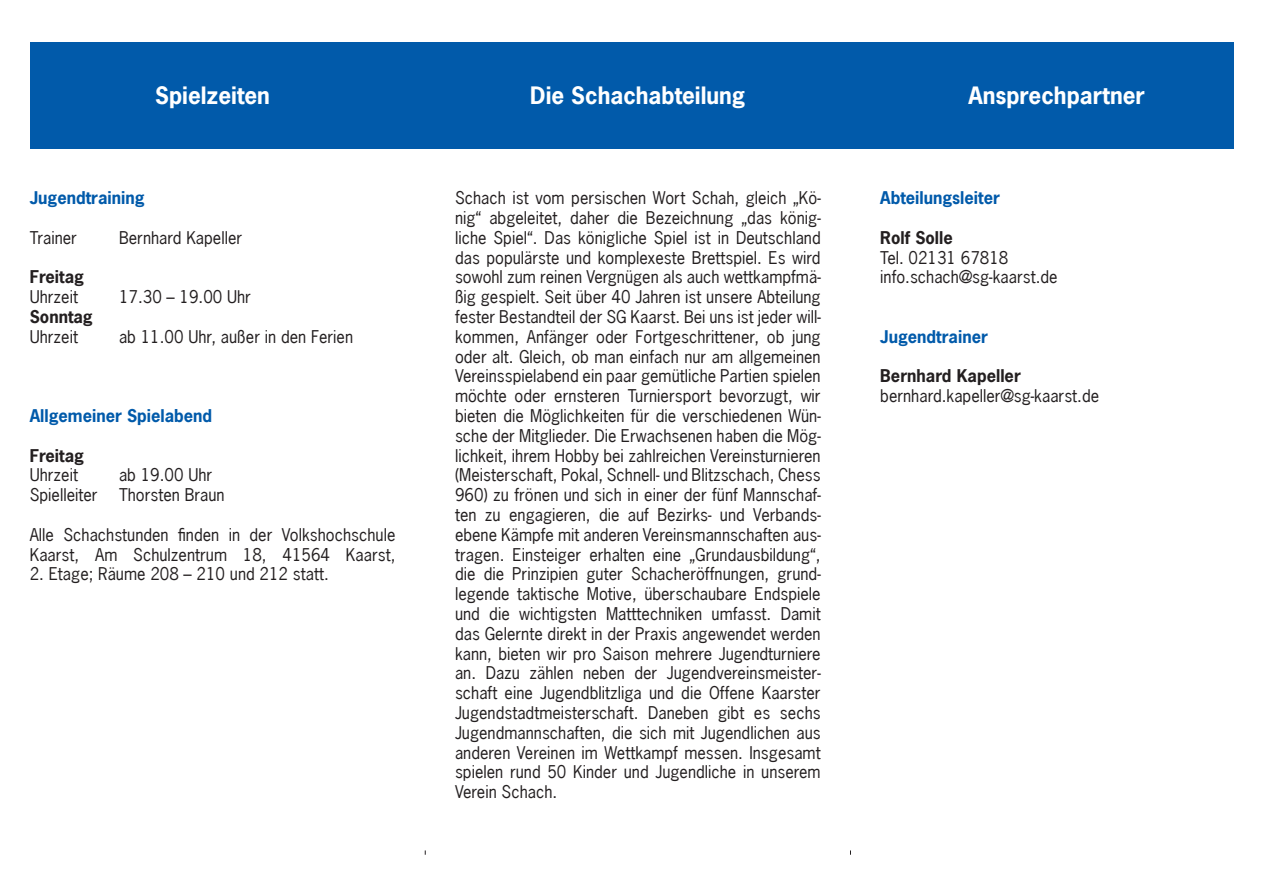
<style>
.page{position:relative;width:1263px;height:893px;background:#fff}
.page>*{position:absolute;margin:0;border:0;box-sizing:border-box;transform-origin:0 0}
.t1{font:700 22.5px "News Gothic LT";color:#fff}
.t2{font:16.5px/19.8px "News Gothic LT";color:#231f20}
.t3{font:700 16.5px "News Gothic LT";color:#015aaa}
.t4{font:700 16.5px "News Gothic LT";color:#231f20}
</style>
<div class="page">
<div style="left:30px;top:43px;width:1203px;height:106px;background:#015aaa"></div>
<p class="t1" style="left:155px;top:81px;width:116px">Spielzeiten</p>
<p class="t1" style="left:530px;top:81px;width:217px">Die Schachabteilung</p>
<p class="t1" style="left:968px;top:81px;width:178px">Ansprechpartner</p>
<p class="t3" style="left:30px;top:187px;width:116px">Jugendtraining</p>
<p class="t2" style="left:30px;top:228px;width:49px">Trainer</p>
<p class="t2" style="left:119px;top:228px;width:125px">Bernhard Kapeller</p>
<p class="t4" style="left:30px;top:266px;width:56px">Freitag</p>
<p class="t2" style="left:30px;top:287px;width:50px">Uhrzeit</p>
<p class="t2" style="left:119px;top:287px;width:133px">17.30 – 19.00 Uhr</p>
<p class="t4" style="left:30px;top:306px;width:65px">Sonntag</p>
<p class="t2" style="left:30px;top:327px;width:50px">Uhrzeit</p>
<p class="t2" style="left:119px;top:327px;width:236px">ab 11.00 Uhr, außer in den Ferien</p>
<p class="t3" style="left:30px;top:405px;width:184px">Allgemeiner Spielabend</p>
<p class="t4" style="left:30px;top:444px;width:56px">Freitag</p>
<p class="t2" style="left:30px;top:465px;width:50px">Uhrzeit</p>
<p class="t2" style="left:119px;top:465px;width:95px">ab 19.00 Uhr</p>
<p class="t2" style="left:30px;top:485px;width:69px">Spielleiter</p>
<p class="t2" style="left:119px;top:485px;width:107px">Thorsten Braun</p>
<p class="t2" style="left:30px;top:525px;width:367px">Alle Schachstunden finden in der Volkshochschule<br>Kaarst, Am Schulzentrum 18, 41564 Kaarst,</p>
<p class="t2" style="left:30px;top:564px;width:300px">2. Etage; Räume 208 – 210 und 212 statt.</p>
<p class="t2" style="left:455px;top:188px;width:367px;text-align:justify">Schach ist vom persischen Wort Schah, gleich „Kö&shy;nig“ abgeleitet, daher die Bezeichnung „das könig&shy;liche Spiel“. Das königliche Spiel ist in Deutschland das populärste und komplexeste Brettspiel. Es wird sowohl zum reinen Vergnügen als auch wettkampfmä&shy;ßig gespielt. Seit über 40 Jahren ist unsere Abteilung fester Bestandteil der SG Kaarst. Bei uns ist jeder will&shy;kommen, Anfänger oder Fortgeschrittener, ob jung oder alt. Gleich, ob man einfach nur am allgemeinen Vereinsspielabend ein paar gemütliche Partien spielen möchte oder ernsteren Turniersport bevorzugt, wir bieten die Möglichkeiten für die verschiedenen Wün&shy;sche der Mitglieder. Die Erwachsenen haben die Mög&shy;lichkeit, ihrem Hobby bei zahlreichen Vereinsturnieren (Meisterschaft, Pokal, Schnell- und Blitzschach, Chess 960) zu frönen und sich in einer der fünf Mannschaf&shy;ten zu engagieren, die auf Bezirks- und Verbands&shy;ebene Kämpfe mit anderen Vereinsmannschaften aus&shy;tragen. Einsteiger erhalten eine „Grundausbildung“, die die Prinzipien guter Schacheröffnungen, grund&shy;legende taktische Motive, überschaubare Endspiele und die wichtigsten Matttechniken umfasst. Damit das Gelernte direkt in der Praxis angewendet werden kann, bieten wir pro Saison mehrere Jugendturniere an. Dazu zählen neben der Jugendvereinsmeister&shy;schaft eine Jugendblitzliga und die Offene Kaarster Jugendstadtmeisterschaft. Daneben gibt es sechs Jugendmannschaften, die sich mit Jugendlichen aus anderen Vereinen im Wettkampf messen. Insgesamt spielen rund 50 Kinder und Jugendliche in unserem Verein Schach.</p>
<p class="t3" style="left:880px;top:187px;width:121px">Abteilungsleiter</p>
<p class="t4" style="left:880px;top:227px;width:74px">Rolf Solle</p>
<p class="t2" style="left:880px;top:247px;width:130px">Tel. 02131 67818</p>
<p class="t2" style="left:880px;top:267px;width:179px">info.schach@sg-kaarst.de</p>
<p class="t3" style="left:880px;top:326px;width:109px">Jugendtrainer</p>
<p class="t4" style="left:880px;top:365px;width:142px">Bernhard Kapeller</p>
<p class="t2" style="left:880px;top:386px;width:220px">bernhard.kapeller@sg-kaarst.de</p>
</div>
